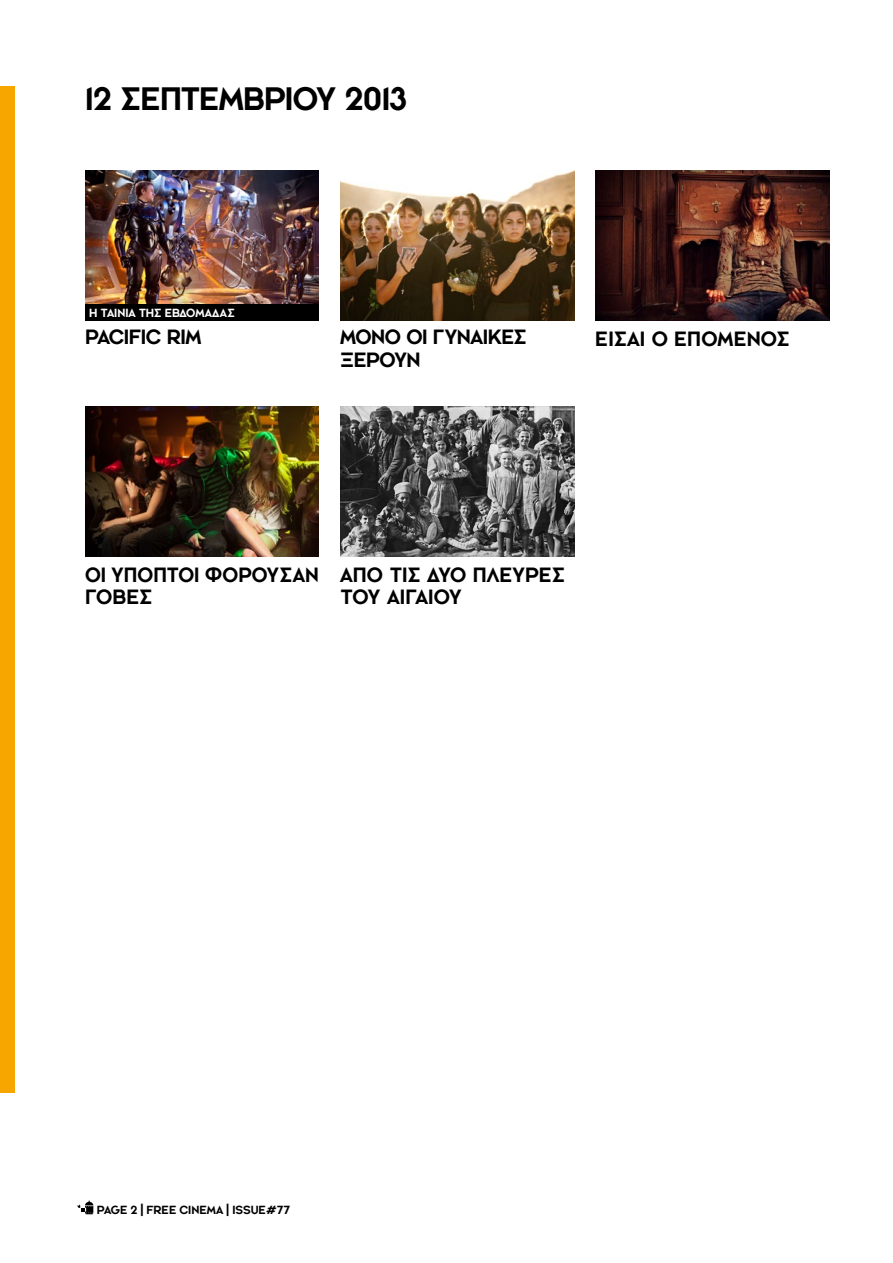
<style>
.page{position:relative;width:893px;height:1263px;background:#fff}
.page>*{position:absolute;margin:0;border:0;box-sizing:border-box;transform-origin:0 0}
.t1{font:33px "F Cinematica";letter-spacing:-.03em;color:#000}
.t2{font:21px/22.5px "F Cinematica";letter-spacing:-.02em;color:#000}
.t3{font:21px/22.5px "F Cinematica";color:#000}
.t4{font:12px "F Cinematica";letter-spacing:-.01em;color:#000}
.t5{font:12px "F Cinematica";letter-spacing:-.005em;color:#fff}
</style>
<div class="page">
<svg style="left:77px;top:1200px;width:16px;height:14px"></svg>
<div style="left:0;top:86px;width:15px;height:1006px;background:#f7a600"></div>
<img style="left:85px;top:171px;width:234px;height:133px">
<div style="left:85px;top:304px;width:234px;height:17px;background:#000"></div>
<img style="left:340px;top:171px;width:234px;height:150px">
<img style="left:595px;top:171px;width:234px;height:150px">
<img style="left:85px;top:407px;width:234px;height:150px">
<img style="left:340px;top:407px;width:234px;height:150px">
<h1 class="t1" style="left:85px;top:80px;width:323px">12 σεπτεμβρΙΟΥ 2013</h1>
<p class="t5" style="left:89px;top:305px;width:147px">H TAINIA Tης εβδομαδας</p>
<p class="t2" style="left:85px;top:326px;width:118px">PACIFIC RIM</p>
<p class="t2" style="left:340px;top:326px;width:188px">ΜΟΝΟ ΟΙ ΓΥΝΑΙΚΕΣ<br>ΞΕΡΟΥΝ</p>
<p class="t3" style="left:595px;top:328px;width:196px">εισαι ο επομενοσ</p>
<p class="t3" style="left:85px;top:564px;width:235px">οι υποπτοι φορουσαν γοβεσ</p>
<p class="t2" style="left:340px;top:564px;width:226px">απο τισ δυο πλευρεσ του αιγαιου</p>
<p class="t4" style="left:97px;top:1203px;width:195px">PAGE 2 | FREE CINEMA | ISSUE#77</p>
</div>
